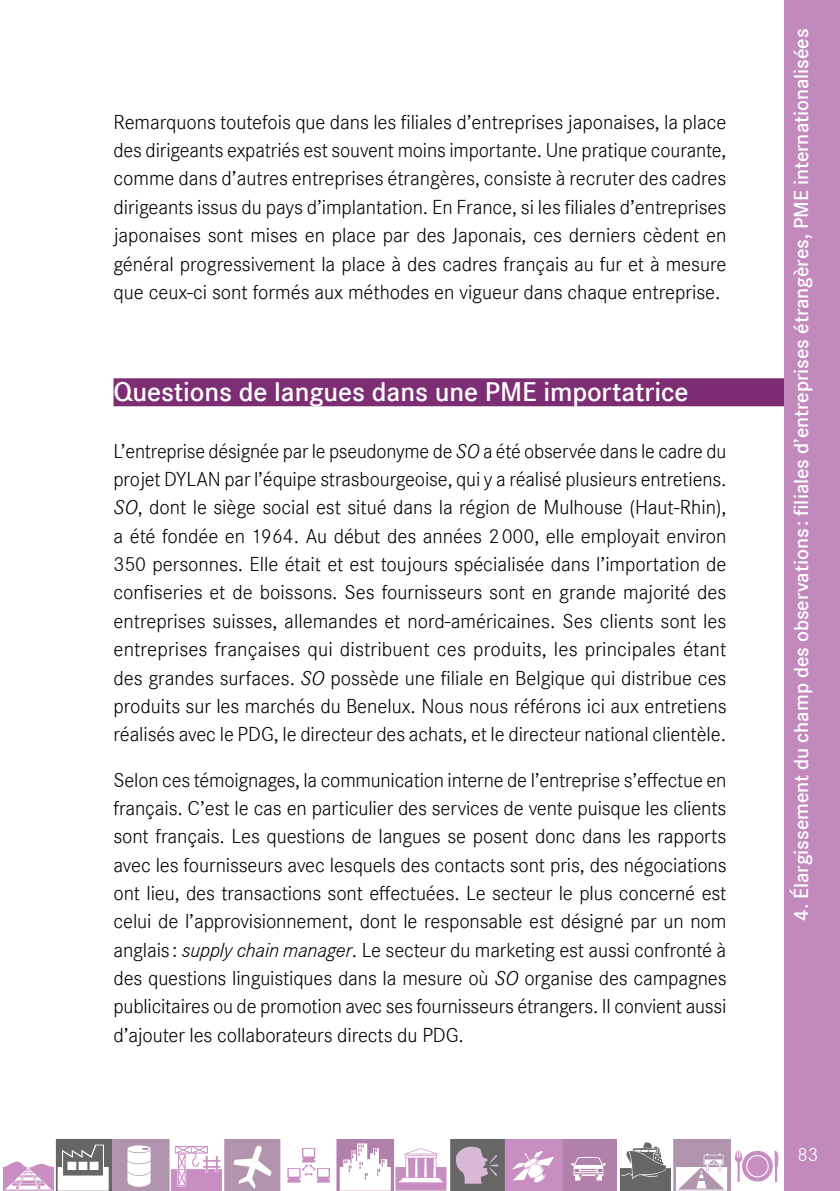
<style>
.page{position:relative;width:840px;height:1191px;background:#fff}
.page>*{position:absolute;margin:0;border:0;box-sizing:border-box;transform-origin:0 0}
.t1{font:600 28px "Corporate S";color:#fff}
.t2{font:21px/28.4px "Corporate S Ligh";letter-spacing:-.005em;color:#000;text-align:justify}
.t3{font:600 21px "Corporate S";color:#fff}
.t4{font:20px "Corporate S Ligh";color:#fff}
.s1{font-family:"Corpo S Lig";font-style:italic}
</style>
<div class="page">
<div style="left:113px;top:378px;width:726px;height:28px;background:#7d2d74"></div>
<div style="left:783px;top:0;width:56px;height:1191px;background:#c189bc"></div>
<svg style="left:55px;top:1139px;width:729px;height:52px"></svg>
<p class="t2" style="left:113px;top:108px;width:614px">Remarquons toutefois que dans les filiales d’entreprises japonaises, la place des dirigeants expatriés est souvent moins importante. Une pratique courante, comme dans d’autres entreprises étrangères, consiste à recruter des cadres dirigeants issus du pays d’implantation. En France, si les filiales d’entreprises japonaises sont mises en place par des Japonais, ces derniers cèdent en général progressivement la place à des cadres français au fur et à mesure que ceux-ci sont formés aux méthodes en vigueur dans chaque entreprise.</p>
<h1 class="t1" style="left:113px;top:375px;width:576px">Questions de langues dans une PME importatrice</h1>
<p class="t2" style="left:113px;top:437px;width:614px">L’entreprise désignée par le pseudonyme de <span class="s1">SO</span> a été observée dans le cadre du projet DYLAN par l’équipe strasbourgeoise, qui y a réalisé plusieurs entretiens.<br><span class="s1">SO</span>, dont le siège social est situé dans la région de Mulhouse (Haut-Rhin), a été fondée en 1964. Au début des années 2000, elle employait environ 350 personnes. Elle était et est toujours spécialisée dans l’importation de confiseries et de boissons. Ses fournisseurs sont en grande majorité des entreprises suisses, allemandes et nord-américaines. Ses clients sont les entreprises françaises qui distribuent ces produits, les principales étant des grandes surfaces. <span class="s1">SO</span> possède une filiale en Belgique qui distribue ces produits sur les marchés du Benelux. Nous nous référons ici aux entretiens réalisés avec le PDG, le directeur des achats, et le directeur national clientèle.</p>
<p class="t2" style="left:113px;top:765px;width:614px">Selon ces témoignages, la communication interne de l’entreprise s’effectue en français. C’est le cas en particulier des services de vente puisque les clients sont français. Les questions de langues se posent donc dans les rapports avec les fournisseurs avec lesquels des contacts sont pris, des négociations ont lieu, des transactions sont effectuées. Le secteur le plus concerné est celui de l’approvisionnement, dont le responsable est désigné par un nom anglais : <span class="s1">supply chain manager</span>. Le secteur du marketing est aussi confronté à des questions linguistiques dans la mesure où <span class="s1">SO</span> organise des campagnes publicitaires ou de promotion avec ses fournisseurs étrangers. Il convient aussi d’ajouter les collaborateurs directs du PDG.</p>
<p class="t3" style="left:788px;top:920px;width:894px;rotate:-90deg">4. Élargissement du champ des observations : filiales d’entreprises étrangères, PME internationalisées</p>
<p class="t4" style="left:797px;top:1143px;width:22px">83</p>
</div>
